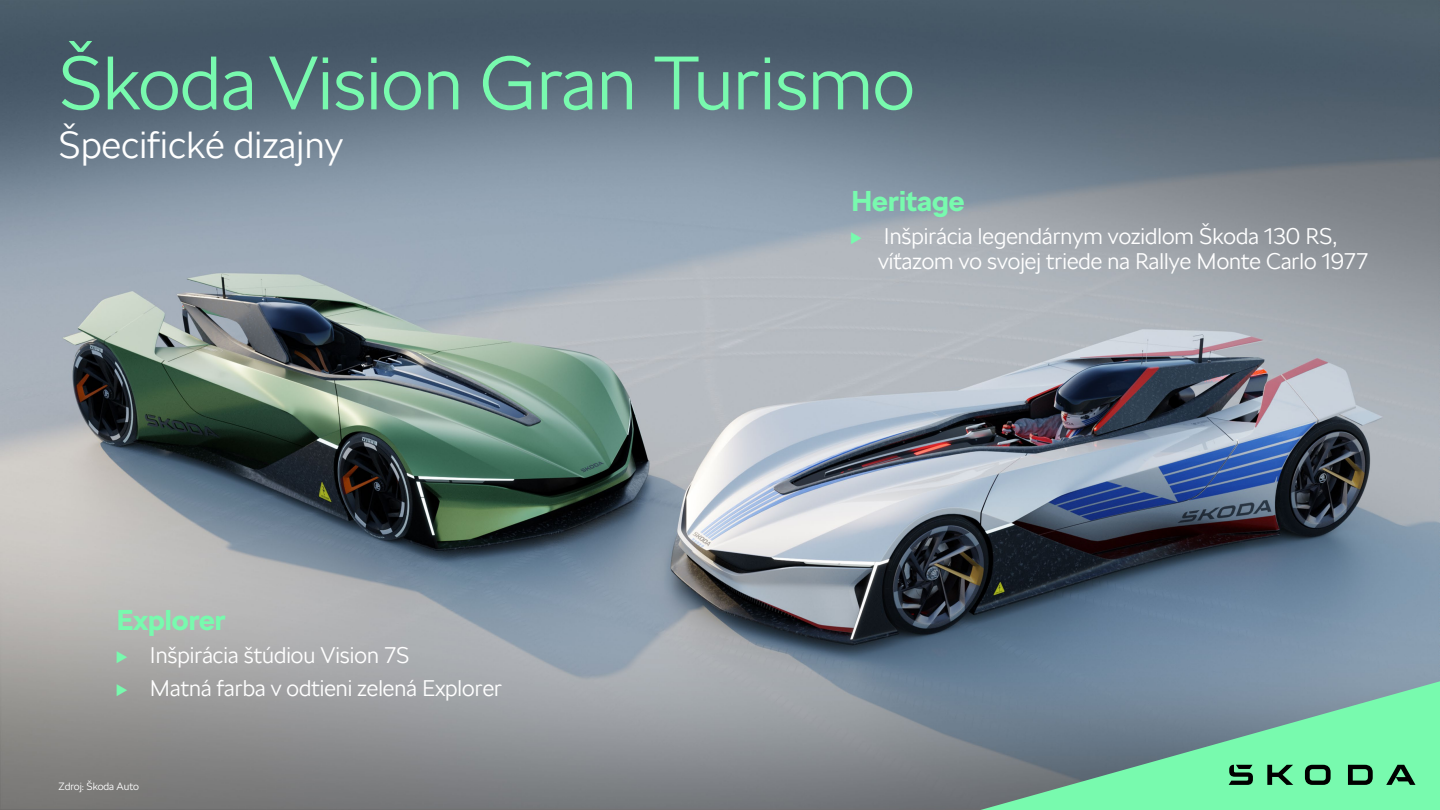
<style>
.page{position:relative;width:1440px;height:810px;background:#fff}
.page>*{position:absolute;margin:0;border:0;box-sizing:border-box;transform-origin:0 0}
.t1{font:300 75px "SKODA Next";color:#78faae}
.t2{font:300 37.5px "SKODA Next";letter-spacing:.01em;color:#fff}
.t3{font:700 28.5px "SKODA Next";color:#78faae}
.t4{font:300 22.5px/33px "SKODA Next";color:#fff}
.t5{font:300 10.5px "SKODA Next";color:#fff}
.s1{font-size:16.5px;color:#78faae}
</style>
<div class="page">
<img style="left:0;top:0;width:1440px;height:810px">
<svg style="left:980px;top:681px;width:460px;height:129px;background:#74b99e"></svg>
<svg style="left:1229px;top:765px;width:186px;height:20px;background:#4b9c6d"></svg>
<p class="t1" style="left:58px;top:39px;width:858px">Škoda Vision Gran Turismo</p>
<p class="t2" style="left:58px;top:123px;width:286px">Špecifické dizajny</p>
<p class="t3" style="left:117px;top:603px;width:110px">Explorer</p>
<p class="t4" style="left:117px;top:639px;width:387px"><span class="s1">▶</span> Inšpirácia štúdiou Vision 7S<br><span class="s1">▶</span> Matná farba v odtieni zelená Explorer</p>
<p class="t5" style="left:58px;top:780px;width:82px">Zdroj: Škoda Auto</p>
<p class="t3" style="left:851px;top:183px;width:115px">Heritage</p>
<p class="t4" style="left:878px;top:223px;width:492px;line-height:25px;text-indent:-27px"><span class="s1">▶</span> Inšpirácia legendárnym vozidlom Škoda 130 RS, víťazom vo svojej triede na Rallye Monte Carlo 1977</p>
</div>
